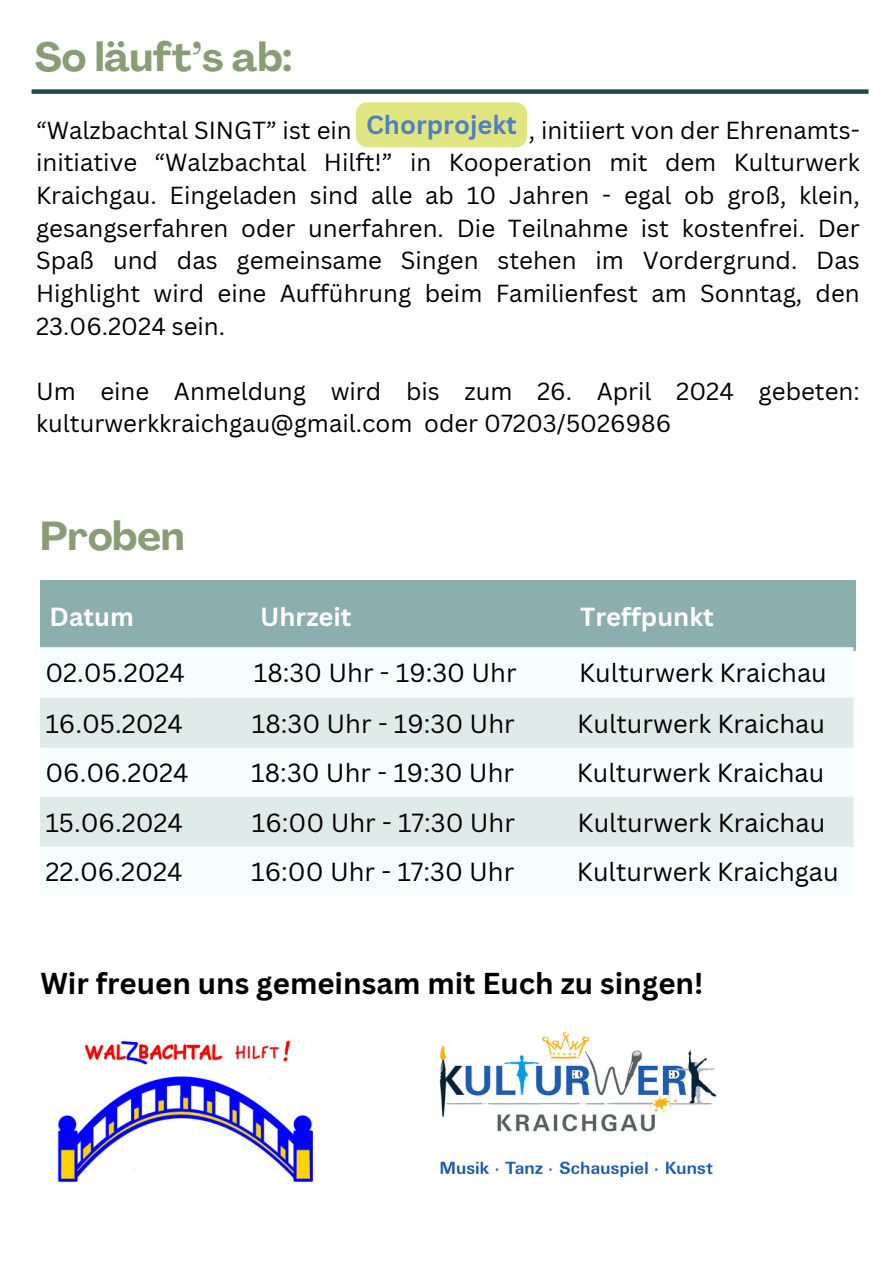
<style>
.page{position:relative;width:894px;height:1264px;background:#fff}
.page>*{position:absolute;margin:0;border:0;box-sizing:border-box;transform-origin:0 0}
.t1{font:700 39.9px "Agrandir";color:#899d75}
.t2{font:700 29.4px "Canva Sans";color:#000}
.t3{font:25.5px "Canva Sans";color:#000}
.t4{font:700 25.5px "Canva Sans";color:#fff}
.t5{font:700 25.5px "Canva Sans";color:#5180be}
.t6{font:24px/32.7px "Canva Sans";color:#000;text-align:justify}
</style>
<div class="page">
<img style="left:56px;top:1038px;width:257px;height:145px">
<div style="left:40px;top:580px;width:815px;height:70px;background:#8baeaf"></div>
<div style="left:40px;top:647px;width:813px;height:200px;background:#f6fffd"></div>
<svg style="left:40px;top:697px;width:813px;height:149px;fill:#dfebe9"></svg>
<div style="left:32px;top:89px;width:836px;height:5px;background:#1e4a4b"></div>
<img style="left:439px;top:1032px;width:278px;height:146px">
<div style="left:356px;top:102px;width:171px;height:45px;background:#e1e683"></div>
<p class="t1" style="left:35px;top:41px;width:258px">So läuft’s ab:</p>
<p class="t5" style="left:366px;top:107px;width:152px">Chorprojekt</p>
<h2 class="t6" style="left:36px;top:113px;width:825px;text-indent:492px">, initiiert von der Ehrenamts&shy;initiative “Walzbachtal Hilft!” in Kooperation mit dem Kulturwerk Kraichgau. Eingeladen sind alle ab 10 Jahren - egal ob groß, klein, gesangserfahren oder unerfahren. Die Teilnahme ist kostenfrei. Der Spaß und das gemeinsame Singen stehen im Vordergrund. Das Highlight wird eine Aufführung beim Familienfest am Sonntag, den 23.06.2024 sein.</h2>
<h2 class="t6" style="left:36px;top:113px;width:317px">“Walzbachtal SINGT” ist ein</h2>
<p class="t6" style="left:36px;top:374px;width:824px">Um eine Anmeldung wird bis zum 26. April 2024 gebeten: kulturwerkkraichgau@gmail.com oder 07203/5026986</p>
<p class="t1" style="left:40px;top:520px;width:146px">Proben</p>
<p class="t4" style="left:50px;top:598px;width:86px">Datum</p>
<p class="t4" style="left:260px;top:598px;width:93px">Uhrzeit</p>
<p class="t4" style="left:580px;top:598px;width:135px">Treffpunkt</p>
<h3 class="t3" style="left:45px;top:655px;width:141px">02.05.2024</h3>
<h3 class="t3" style="left:254px;top:655px;width:264px">18:30 Uhr - 19:30 Uhr</h3>
<h3 class="t3" style="left:579px;top:655px;width:249px">Kulturwerk Kraichau</h3>
<p class="t3" style="left:45px;top:705px;width:139px">16.05.2024</p>
<p class="t3" style="left:252px;top:705px;width:264px">18:30 Uhr - 19:30 Uhr</p>
<p class="t3" style="left:577px;top:705px;width:249px">Kulturwerk Kraichau</p>
<p class="t3" style="left:45px;top:755px;width:145px">06.06.2024</p>
<p class="t3" style="left:251px;top:755px;width:264px">18:30 Uhr - 19:30 Uhr</p>
<p class="t3" style="left:576px;top:755px;width:249px">Kulturwerk Kraichau</p>
<h1 class="t3" style="left:45px;top:804px;width:139px">15.06.2024</h1>
<h1 class="t3" style="left:252px;top:804px;width:264px">16:00 Uhr - 17:30 Uhr</h1>
<h1 class="t3" style="left:577px;top:804px;width:249px">Kulturwerk Kraichau</h1>
<h3 class="t3" style="left:45px;top:854px;width:138px">22.06.2024</h3>
<h3 class="t3" style="left:251px;top:854px;width:264px">16:00 Uhr - 17:30 Uhr</h3>
<h3 class="t3" style="left:576px;top:854px;width:263px">Kulturwerk Kraichgau</h3>
<p class="t2" style="left:40px;top:962px;width:664px">Wir freuen uns gemeinsam mit Euch zu singen!</p>
</div>
